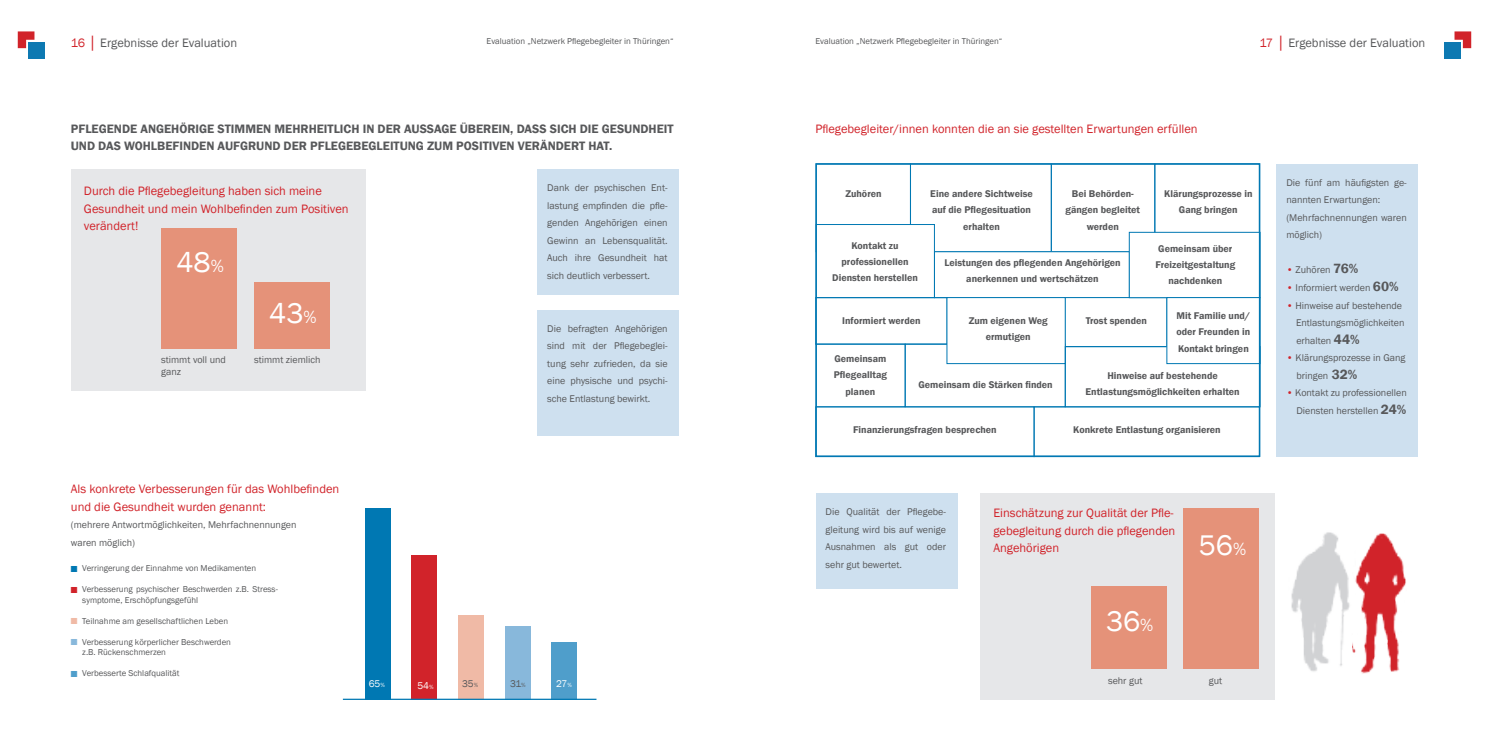
<style>
.page{position:relative;width:1489px;height:745px;background:#fff}
.page>*{position:absolute;margin:0;border:0;box-sizing:border-box;transform-origin:0 0}
.t1{font:29.25px "Franklin Gothic";color:#fff}
.t2{font:12.5px/17.5px "Franklin Gothic";color:#d1232a}
.t3{font:600 12.5px "Franklin Gothic";color:#57585a}
.t4{font:12.5px "Franklin Gothic";color:#57585a}
.t5{font:10px/17.5px "Franklin Gothic";color:#57585a}
.t6{font:600 10px/16.2px "Franklin Gothic";color:#57585a;text-align:center}
.t7{font:10px "Franklin Gothic";color:#fff}
.t8{font:8.75px/10.5px "Franklin Gothic";color:#57585a}
.t9{font:8.75px "Zapf Dingbats";color:#0078b3}
.t10{font:8.75px "Zapf Dingbats";color:#d1232a}
.t11{font:8.75px "Zapf Dingbats";color:#f0baa6}
.t12{font:8.75px "Zapf Dingbats";color:#88b8db}
.t13{font:8.75px "Zapf Dingbats";color:#4f9ecb}
.s1{color:#d1232a}
.s2{font-size:18.25px}
.s3{font-size:6.25px}
.s4{font-weight:600;font-size:13.75px}
</style>
<div class="page">
<svg style="left:1454px;top:31px;width:16px;height:17px"></svg>
<div style="left:1443px;top:42px;width:17px;height:17px;background:#0d79b2"></div>
<svg style="left:18px;top:31px;width:16px;height:17px"></svg>
<div style="left:28px;top:42px;width:17px;height:17px;background:#0d79b2"></div>
<div style="left:980px;top:493px;width:294px;height:206px;background:#e6e7e9"></div>
<div style="left:71px;top:169px;width:294px;height:222px;background:#e6e7e9"></div>
<div style="left:910px;top:163px;width:141px;height:89px;border:1px solid #0078b3"></div>
<div style="left:1050px;top:163px;width:104px;height:89px;border:1px solid #0078b3"></div>
<div style="left:815px;top:224px;width:119px;height:74px;background:#fff;border:1px solid #0078b3"></div>
<div style="left:934px;top:251px;width:195px;height:47px;background:#fff;border:1px solid #0078b3"></div>
<div style="left:815px;top:297px;width:132px;height:47px;border:1px solid #0078b3"></div>
<div style="left:1064px;top:297px;width:103px;height:50px;background:#fff;border:1px solid #0078b3"></div>
<div style="left:815px;top:343px;width:90px;height:64px;border:1px solid #0078b3"></div>
<div style="left:1128px;top:232px;width:132px;height:66px;background:#fff;border:1px solid #0078b3"></div>
<div style="left:904px;top:343px;width:161px;height:64px;border:1px solid #0078b3"></div>
<div style="left:946px;top:297px;width:119px;height:66px;background:#fff;border:1px solid #0078b3"></div>
<div style="left:1064px;top:346px;width:196px;height:61px;border:1px solid #0078b3"></div>
<div style="left:1166px;top:297px;width:94px;height:66px;background:#fff;border:1px solid #0078b3"></div>
<div style="left:815px;top:406px;width:219px;height:50px;border:1px solid #0078b3"></div>
<div style="left:1033px;top:406px;width:226px;height:50px;border:1px solid #0078b3"></div>
<div style="left:815px;top:163px;width:445px;height:293px;border:2px solid #0078b3"></div>
<div style="left:1276px;top:164px;width:141px;height:292px;background:#cee0ef"></div>
<div style="left:815px;top:493px;width:142px;height:95px;background:#cee0ef"></div>
<div style="left:1090px;top:586px;width:76px;height:82px;background:#e59279"></div>
<div style="left:1183px;top:508px;width:76px;height:160px;background:#e59279"></div>
<div style="left:161px;top:228px;width:76px;height:120px;background:#e59279"></div>
<div style="left:254px;top:281px;width:76px;height:67px;background:#e59279"></div>
<div style="left:537px;top:169px;width:142px;height:126px;background:#cee0ef"></div>
<div style="left:537px;top:309px;width:142px;height:126px;background:#cee0ef"></div>
<img style="left:1354px;top:533px;width:52px;height:141px">
<img style="left:1291px;top:532px;width:63px;height:140px">
<div style="left:365px;top:508px;width:25px;height:191px;background:#0078b3"></div>
<div style="left:412px;top:555px;width:25px;height:144px;background:#d1232a"></div>
<div style="left:458px;top:615px;width:25px;height:84px;background:#f0baa6"></div>
<div style="left:505px;top:625px;width:25px;height:74px;background:#88b8db"></div>
<div style="left:551px;top:642px;width:25px;height:57px;background:#4f9ecb"></div>
<hr style="left:343px;top:698px;width:253px;height:1px;background:#0078b3">
<p class="t4" style="left:71px;top:35px;width:168px"><span class="s1">16 │</span> Ergebnisse der Evaluation</p>
<p class="t4" style="left:1259px;top:35px;width:167px"><span class="s1">17 │</span> Ergebnisse der Evaluation</p>
<p class="t8" style="left:486px;top:36px;width:188px">Evaluation „Netzwerk Pflegebegleiter in Thüringen“</p>
<p class="t8" style="left:815px;top:36px;width:188px">Evaluation „Netzwerk Pflegebegleiter in Thüringen“</p>
<p class="t3" style="left:71px;top:121px;width:23px">Pflegende</p>
<p class="t3" style="left:140px;top:121px;width:16px">Ange</p>
<p class="t3" style="left:171px;top:121px;width:32px">hörige</p>
<p class="t3" style="left:217px;top:121px;width:16px">stimmen</p>
<p class="t3" style="left:274px;top:121px;width:49px">mehrheitli</p>
<p class="t3" style="left:343px;top:121px;width:99px">ch in de r Aussage</p>
<p class="t3" style="left:460px;top:121px;width:127px">überein, dass sich die</p>
<p class="t3" style="left:602px;top:121px;width:62px">Gesundheit</p>
<p class="t3" style="left:71px;top:138px;width:117px">und das Wohlbefinden</p>
<p class="t3" style="left:218px;top:138px;width:115px">aufgrund der Pflegebegleit</p>
<p class="t3" style="left:400px;top:138px;width:157px">ung zum Positiven verände</p>
<p class="t3" style="left:571px;top:138px;width:43px">rt hat.</p>
<p class="t2" style="left:84px;top:182px;width:266px">Durch die Pflegebegleitung haben sich meine<br>Gesundheit und mein Wohlbefinden zum Positiven verändert!</p>
<h1 class="t1" style="left:176px;top:244px;width:49px">48<span class="s2">%</span></h1>
<h1 class="t1" style="left:269px;top:295px;width:49px">43<span class="s2">%</span></h1>
<p class="t5" style="left:161px;top:353px;width:66px;line-height:12px">stimmt voll und ganz</p>
<p class="t5" style="left:254px;top:351px;width:68px">stimmt ziemlich</p>
<p class="t5" style="left:547px;top:179px;width:122px;text-align:justify">Dank der psychischen Ent&shy;lastung empfinden die pfle&shy;genden Angehörigen einen Gewinn an Lebensqualität.<br>Auch ihre Gesundheit hat sich deutlich verbessert.</p>
<p class="t5" style="left:547px;top:319px;width:122px;text-align:justify">Die befragten Angehörigen sind mit der Pflegebeglei&shy;tung sehr zufrieden, da sie eine physische und psychi&shy;sche Entlastung bewirkt.</p>
<p class="t2" style="left:71px;top:480px;width:270px">Als konkrete Verbesserungen für das Wohlbefinden und die Gesundheit wurden genannt:</p>
<p class="t5" style="left:71px;top:516px;width:227px">(mehrere Antwortmöglichkeiten, Mehrfachnennungen waren möglich)</p>
<p class="t8" style="left:82px;top:562px;width:175px">Verringerung der Einnahme von Medikamenten</p>
<p class="t8" style="left:82px;top:583px;width:197px">Verbesserung psychischer Beschwerden z.B. Stress&shy;symptome, Erschöpfungsgefühl</p>
<p class="t8" style="left:82px;top:615px;width:147px">Teilnahme am gesellschaftlichen Leben</p>
<p class="t8" style="left:82px;top:636px;width:150px">Verbesserung körperlicher Beschwerden z.B. Rückenschmerzen</p>
<p class="t8" style="left:82px;top:667px;width:99px">Verbesserte Schlafqualität</p>
<p class="t9" style="left:71px;top:564px;width:8px">■</p>
<p class="t10" style="left:71px;top:585px;width:8px">■</p>
<p class="t11" style="left:71px;top:616px;width:8px">■</p>
<p class="t12" style="left:71px;top:637px;width:8px">■</p>
<p class="t13" style="left:71px;top:669px;width:8px">■</p>
<p class="t7" style="left:369px;top:677px;width:18px">65<span class="s3">%</span></p>
<p class="t7" style="left:417px;top:679px;width:18px">54<span class="s3">%</span></p>
<p class="t5" style="left:462px;top:675px;width:18px">35<span class="s3">%</span></p>
<p class="t5" style="left:510px;top:675px;width:17px">31<span class="s3">%</span></p>
<p class="t7" style="left:556px;top:677px;width:17px">27<span class="s3">%</span></p>
<p class="t2" style="left:815px;top:120px;width:384px">Pflegebegleiter/innen konnten die an sie gestellten Erwartungen erfüllen</p>
<p class="t6" style="left:845px;top:185px;width:38px">Zuhören</p>
<p class="t6" style="left:930px;top:185px;width:104px">Eine andere Sichtweise auf die Pflegesituation erhalten</p>
<p class="t6" style="left:1065px;top:185px;width:76px">Bei Behörden&shy;gängen begleitet werden</p>
<p class="t6" style="left:1164px;top:185px;width:90px">Klärungsprozesse in<br>Gang bringen</p>
<p class="t6" style="left:832px;top:237px;width:87px">Kontakt zu professionellen<br>Diensten herstellen</p>
<p class="t6" style="left:1155px;top:240px;width:81px">Gemeinsam über<br>Freizeitgestaltung nachdenken</p>
<p class="t6" style="left:944px;top:254px;width:178px">Leistungen des pflegenden Angehörigen anerkennen und wertschätzen</p>
<p class="t6" style="left:1176px;top:307px;width:75px;text-align:justify">Mit Familie und/ oder Freunden in Kontakt bringen</p>
<p class="t6" style="left:842px;top:312px;width:80px">Informiert werden</p>
<p class="t6" style="left:1085px;top:312px;width:63px">Trost spenden</p>
<p class="t6" style="left:833px;top:350px;width:55px">Gemeinsam<br>Pflegealltag planen</p>
<p class="t6" style="left:968px;top:312px;width:81px">Zum eigenen Weg ermutigen</p>
<p class="t6" style="left:1085px;top:367px;width:156px">Hinweise auf bestehende<br>Entlastungsmöglichkeiten erhalten</p>
<p class="t6" style="left:918px;top:376px;width:136px">Gemeinsam die Stärken finden</p>
<p class="t6" style="left:853px;top:421px;width:145px">Finanzierungsfragen besprechen</p>
<p class="t6" style="left:1073px;top:421px;width:149px">Konkrete Entlastung organisieren</p>
<p class="t5" style="left:825px;top:503px;width:122px;text-align:justify">Die Qualität der Pflegebe&shy;gleitung wird bis auf wenige Ausnahmen als gut oder sehr gut bewertet.</p>
<p class="t2" style="left:993px;top:504px;width:183px">Einschätzung zur Qualität der Pfle&shy;gebegleitung durch die pflegenden<br>Angehörigen</p>
<h1 class="t1" style="left:1105px;top:602px;width:49px">36<span class="s2">%</span></h1>
<h1 class="t1" style="left:1198px;top:526px;width:49px">56<span class="s2">%</span></h1>
<p class="t5" style="left:1107px;top:671px;width:36px">sehr gut</p>
<p class="t5" style="left:1208px;top:671px;width:15px">gut</p>
<p class="t5" style="left:1286px;top:174px;width:122px">Die fünf am häufigsten ge&shy;nannten Erwartungen: (Mehrfachnennungen waren möglich)</p>
<p class="t5" style="left:1286px;top:261px;width:73px"><span class="s1">•</span> Zuhören <span class="s4">76%</span></p>
<p class="t5" style="left:1286px;top:279px;width:114px"><span class="s1">•</span> Informiert werden <span class="s4">60%</span></p>
<p class="t5" style="left:1295px;top:296px;width:110px;text-indent:-10px"><span class="s1">•</span> Hinweise auf bestehende<br>Entlastungsmöglichkeiten erhalten <span class="s4">44%</span></p>
<p class="t5" style="left:1296px;top:349px;width:111px;text-indent:-10px"><span class="s1">•</span> Klärungsprozesse in Gang bringen <span class="s4">32%</span></p>
<p class="t5" style="left:1286px;top:384px;width:122px;text-align:right"><span class="s1">•</span> Kontakt zu professionellen<br>Diensten herstellen <span class="s4">24%</span></p>
</div>
